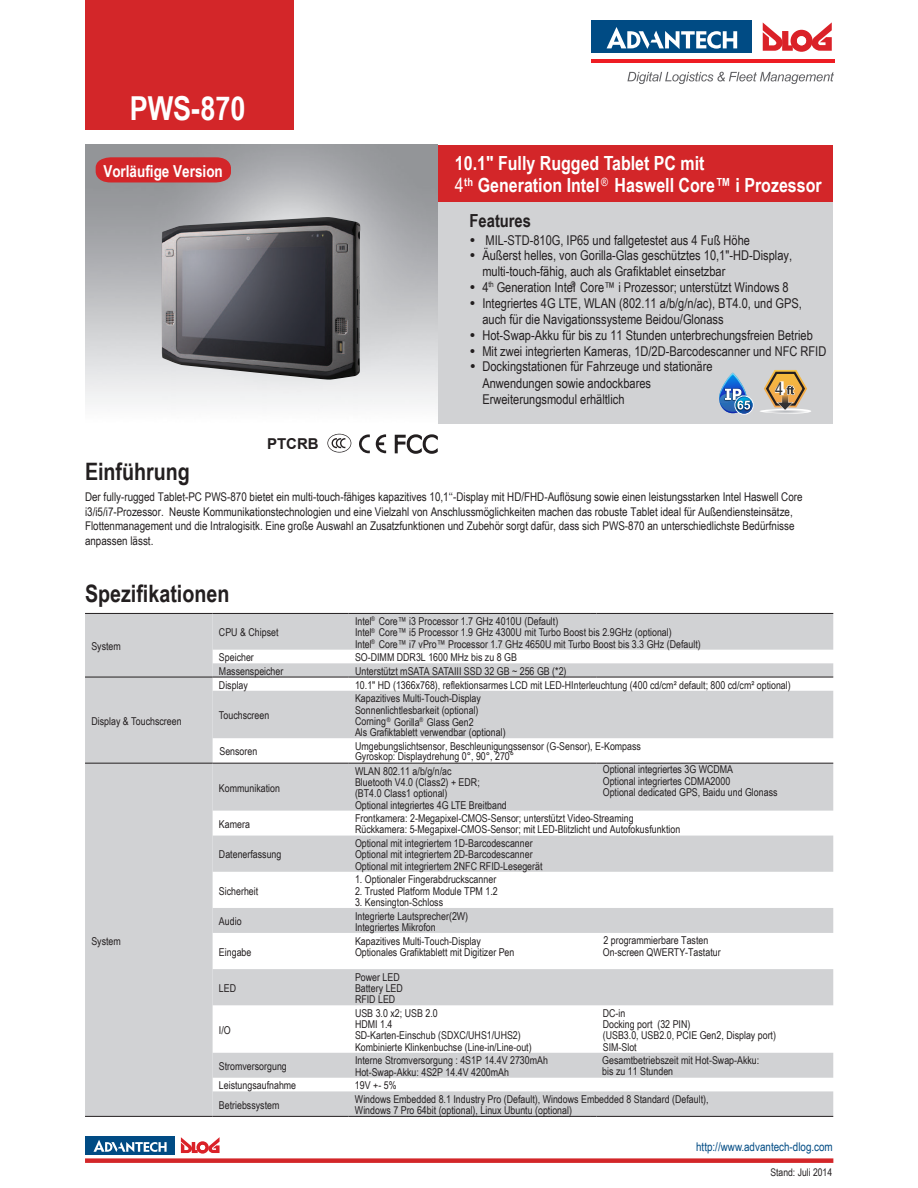
<style>
.page{position:relative;width:918px;height:1188px;background:#fff}
.page>*{position:absolute;margin:0;border:0;box-sizing:border-box;transform-origin:0 0}
.t1{font:700 33px "Arial Narrow";color:#fff}
.t2{font:700 24px "Arial Narrow";color:#231f20}
.t3{font:700 19.5px/22.5px "Arial Narrow";color:#fff}
.t4{font:700 18px "Arial Narrow";color:#231f20}
.t5{font:17.55px "Arial Narrow";color:#333334}
.t6{font:700 16.5px "Arial Narrow";color:#fff}
.t7{font:700 15px "Arial";color:#231f20}
.t8{font:13.5px/15.8px "Arial Narrow";color:#231f20}
.t9{font:12px/14.4px "Arial Narrow";color:#231f20}
.t10{font:12px "Arial Narrow";color:#004b84}
.t11{font:10.8px/11.2px "Arial Narrow";color:#231f20}
.t12{font:10.5px "Arial Narrow";color:#231f20}
.s1{font-weight:400}
</style>
<div class="page">
<div style="left:85px;top:0;width:208px;height:129px;background:#d32629"></div>
<div style="left:85px;top:1158px;width:748px;height:5px;background:#d32629"></div>
<svg style="left:763px;top:22px;width:69px;height:30px"></svg>
<div style="left:591px;top:21px;width:161px;height:32px;background:#004b84"></div>
<svg style="left:607px;top:27px;width:130px;height:22px"></svg>
<hr style="left:592px;top:59px;width:243px;height:3px;background:#ee1d23">
<svg style="left:627px;top:72px;width:207px;height:12px"></svg>
<svg style="left:181px;top:1137px;width:39px;height:17px"></svg>
<div style="left:85px;top:1136px;width:90px;height:18px;background:#004b84"></div>
<svg style="left:93px;top:1140px;width:74px;height:12px"></svg>
<div style="left:438px;top:145px;width:395px;height:65px;background:#d32629"></div>
<div style="left:438px;top:203px;width:395px;height:221px;background:#d1d2d4"></div>
<img style="left:85px;top:145px;width:353px;height:259px">
<svg style="left:96px;top:157px;width:135px;height:25px;background:#d02b2e"></svg>
<div style="left:85px;top:614px;width:128px;height:502px;background:#d1d2d4"></div>
<svg style="left:213px;top:614px;width:620px;height:502px;fill:#d1d2d4"></svg>
<hr style="left:85px;top:613px;width:128px;height:1px;background:#231f20">
<hr style="left:85px;top:677px;width:128px;height:1px;background:#231f20">
<hr style="left:213px;top:613px;width:136px;height:1px;background:#231f20">
<hr style="left:349px;top:613px;width:242px;height:1px;background:#231f20">
<hr style="left:596px;top:613px;width:237px;height:1px;background:#231f20">
<hr style="left:213px;top:677px;width:136px;height:1px;background:#231f20">
<hr style="left:349px;top:677px;width:242px;height:1px;background:#231f20">
<hr style="left:596px;top:677px;width:237px;height:1px;background:#231f20">
<hr style="left:85px;top:763px;width:128px;height:1px;background:#231f20">
<hr style="left:213px;top:763px;width:136px;height:1px;background:#231f20">
<hr style="left:349px;top:763px;width:242px;height:1px;background:#231f20">
<hr style="left:596px;top:763px;width:237px;height:1px;background:#231f20">
<hr style="left:85px;top:1116px;width:128px;height:1px;background:#231f20">
<hr style="left:213px;top:1116px;width:136px;height:1px;background:#231f20">
<hr style="left:349px;top:1116px;width:242px;height:1px;background:#231f20">
<hr style="left:596px;top:1116px;width:237px;height:1px;background:#231f20">
<img style="left:161px;top:217px;width:199px;height:163px">
<svg style="left:359px;top:434px;width:11px;height:19px"></svg>
<svg style="left:376px;top:434px;width:10px;height:20px"></svg>
<svg style="left:394px;top:434px;width:44px;height:20px"></svg>
<div style="left:734px;top:396px;width:20px;height:19px;border:1px solid #fff;border-radius:50%"></div>
<svg style="left:719px;top:373px;width:33px;height:40px"></svg>
<svg style="left:760px;top:370px;width:51px;height:44px"></svg>
<svg style="left:327px;top:434px;width:24px;height:19px"></svg>
<p class="t1" style="left:130px;top:84px;width:117px">PWS-870</p>
<p class="t6" style="left:103px;top:158px;width:121px">Vorläufige Version</p>
<p class="t7" style="left:267px;top:433px;width:53px">PTCRB</p>
<p class="t3" style="left:455px;top:151px;width:368px">10.1" Fully Rugged Tablet PC mit<br><span class="s1">4</span><sup>th</sup> Generation Intel<sup>®</sup> Haswell Core™ i Prozessor</p>
<p class="t4" style="left:470px;top:207px;width:63px">Features</p>
<p class="t8" style="left:470px;top:231px;width:282px">• MIL-STD-810G, IP65 und fallgetestet aus 4 Fuß Höhe</p>
<p class="t8" style="left:482px;top:247px;width:311px;text-indent:-13px">• Äußerst helles, von Gorilla-Glas geschütztes 10,1"-HD-Display, multi-touch-fähig, auch als Grafiktablet einsetzbar</p>
<p class="t8" style="left:470px;top:279px;width:321px">• 4<sup>th</sup> Generation Intel<sup>®</sup> Core™ i Prozessor; unterstützt Windows 8</p>
<p class="t8" style="left:482px;top:295px;width:321px;text-indent:-13px">• Integriertes 4G LTE, WLAN (802.11 a/b/g/n/ac), BT4.0, und GPS, auch für die Navigationssysteme Beidou/Glonass</p>
<p class="t8" style="left:470px;top:327px;width:345px">• Hot-Swap-Akku für bis zu 11 Stunden unterbrechungsfreien Betrieb</p>
<p class="t8" style="left:470px;top:342px;width:358px">• Mit zwei integrierten Kameras, 1D/2D-Barcodescanner und NFC RFID</p>
<p class="t8" style="left:482px;top:358px;width:232px;line-height:16.2px;text-indent:-13px">• Dockingstationen für Fahrzeuge und stationäre<br>Anwendungen sowie andockbares<br>Erweiterungsmodul erhältlich</p>
<p class="t5" style="left:775px;top:376px;width:10px">4</p>
<p class="t2" style="left:85px;top:453px;width:106px">Einführung</p>
<p class="t9" style="left:85px;top:490px;width:719px">Der fully-rugged Tablet-PC PWS-870 bietet ein multi-touch-fähiges kapazitives 10,1‘‘-Display mit HD/FHD-Auflösung sowie einen leistungsstarken Intel Haswell Core i3/i5/i7-Prozessor. Neuste Kommunikationstechnologien und eine Vielzahl von Anschlussmöglichkeiten machen das robuste Tablet ideal für Außendiensteinsätze, Flottenmanagement und die Intralogisitk. Eine große Auswahl an Zusatzfunktionen und Zubehör sorgt dafür, dass sich PWS-870 an unterschiedlichste Bedürfnisse anpassen lässt.</p>
<p class="t2" style="left:85px;top:576px;width:146px">Spezifikationen</p>
<p class="t11" style="left:91px;top:640px;width:31px">System</p>
<p class="t11" style="left:219px;top:626px;width:61px">CPU &amp; Chipset</p>
<p class="t11" style="left:355px;top:615px;width:347px">Intel<sup>®</sup> Core™ i3 Processor 1.7 GHz 4010U (Default)<br>Intel<sup>®</sup> Core™ i5 Processor 1.9 GHz 4300U mit Turbo Boost bis 2.9GHz (optional)<br>Intel<sup>®</sup> Core™ i7 vPro™ Processor 1.7 GHz 4650U mit Turbo Boost bis 3.3 GHz (Default)</p>
<p class="t11" style="left:219px;top:651px;width:36px">Speicher</p>
<p class="t11" style="left:355px;top:651px;width:163px">SO-DIMM DDR3L 1600 MHz bis zu 8 GB</p>
<p class="t11" style="left:219px;top:665px;width:66px">Massenspeicher</p>
<p class="t11" style="left:355px;top:665px;width:213px">Unterstützt mSATA SATAIII SSD 32 GB ~ 256 GB (*2)</p>
<p class="t11" style="left:91px;top:715px;width:92px">Display &amp; Touchscreen</p>
<p class="t11" style="left:91px;top:935px;width:31px">System</p>
<p class="t11" style="left:219px;top:679px;width:31px">Display</p>
<p class="t11" style="left:355px;top:679px;width:437px">10.1" HD (1366x768), reflektionsarmes LCD mit LED-HInterleuchtung (400 cd/cm² default; 800 cd/cm² optional)</p>
<p class="t11" style="left:219px;top:709px;width:52px">Touchscreen</p>
<p class="t11" style="left:355px;top:692px;width:127px">Kapazitives Multi-Touch-Display<br>Sonnenlichtlesbarkeit (optional)<br>Corning<sup>®</sup> Gorilla<sup>®</sup> Glass Gen2</p>
<p class="t11" style="left:355px;top:726px;width:152px">Als Grafiktablett verwendbar (optional)</p>
<p class="t11" style="left:219px;top:746px;width:39px">Sensoren</p>
<p class="t11" style="left:355px;top:740px;width:287px;line-height:10.5px">Umgebungslichtsensor, Beschleunigungssensor (G-Sensor), E-Kompass<br>Gyroskop: Displaydrehung 0°, 90°, 270°</p>
<p class="t11" style="left:219px;top:782px;width:63px">Kommunikation</p>
<p class="t11" style="left:355px;top:765px;width:153px">WLAN 802.11 a/b/g/n/ac<br>Bluetooth V4.0 (Class2) + EDR; (BT4.0 Class1 optional)<br>Optional integriertes 4G LTE Breitband</p>
<p class="t11" style="left:603px;top:764px;width:176px">Optional integriertes 3G WCDMA<br>Optional integriertes CDMA2000<br>Optional dedicated GPS, Baidu und Glonass</p>
<p class="t11" style="left:219px;top:818px;width:33px">Kamera</p>
<p class="t11" style="left:355px;top:812px;width:327px">Frontkamera: 2-Megapixel-CMOS-Sensor; unterstützt Video-Streaming<br>Rückkamera: 5-Megapixel-CMOS-Sensor; mit LED-Blitzlicht und Autofokusfunktion</p>
<p class="t11" style="left:219px;top:849px;width:64px">Datenerfassung</p>
<p class="t11" style="left:355px;top:837px;width:189px">Optional mit integriertem 1D-Barcodescanner<br>Optional mit integriertem 2D-Barcodescanner<br>Optional mit integriertem 2NFC RFID-Lesegerät</p>
<p class="t11" style="left:219px;top:885px;width:41px">Sicherheit</p>
<p class="t11" style="left:355px;top:874px;width:143px">1. Optionaler Fingerabdruckscanner</p>
<p class="t11" style="left:355px;top:885px;width:144px">2. Trusted Platform Module TPM 1.2</p>
<p class="t11" style="left:355px;top:896px;width:90px">3. Kensington-Schloss</p>
<p class="t11" style="left:219px;top:915px;width:24px">Audio</p>
<p class="t11" style="left:355px;top:910px;width:115px">Integrierte Lautsprecher(2W)<br>Integriertes Mikrofon</p>
<p class="t11" style="left:219px;top:946px;width:34px">Eingabe</p>
<p class="t11" style="left:355px;top:935px;width:161px">Kapazitives Multi-Touch-Display<br>Optionales Grafiktablett mit Digitizer Pen</p>
<p class="t11" style="left:603px;top:934px;width:119px;line-height:11.9px">2 programmierbare Tasten<br>On-screen QWERTY-Tastatur</p>
<p class="t11" style="left:219px;top:982px;width:19px">LED</p>
<p class="t11" style="left:355px;top:971px;width:49px">Power LED<br>Battery LED<br>RFID LED</p>
<p class="t11" style="left:219px;top:1024px;width:13px">I/O</p>
<p class="t11" style="left:355px;top:1007px;width:178px">USB 3.0 x2; USB 2.0<br>HDMI 1.4<br>SD-Karten-Einschub (SDXC/UHS1/UHS2)<br>Kombinierte Klinkenbuchse (Line-in/Line-out)</p>
<p class="t11" style="left:603px;top:1007px;width:175px">DC-in<br>Docking port (32 PIN)<br>(USB3.0, USB2.0, PCIE Gen2, Display port)<br>SIM-Slot</p>
<p class="t11" style="left:219px;top:1060px;width:69px">Stromversorgung</p>
<p class="t11" style="left:355px;top:1055px;width:194px">Interne Stromversorgung : 4S1P 14.4V 2730mAh<br>Hot-Swap-Akku: 4S2P 14.4V 4200mAh</p>
<p class="t11" style="left:602px;top:1054px;width:158px">Gesamtbetriebszeit mit Hot-Swap-Akku: bis zu 11 Stunden</p>
<p class="t11" style="left:219px;top:1080px;width:79px">Leistungsaufnahme</p>
<p class="t11" style="left:355px;top:1080px;width:43px">19V +- 5%</p>
<p class="t11" style="left:219px;top:1099px;width:62px">Betriebssystem</p>
<p class="t11" style="left:355px;top:1093px;width:355px">Windows Embedded 8.1 Industry Pro (Default), Windows Embedded 8 Standard (Default),<br>Windows 7 Pro 64bit (optional), Linux Ubuntu (optional)</p>
<p class="t10" style="left:696px;top:1138px;width:138px">http://www.advantech-dlog.com</p>
<p class="t12" style="left:770px;top:1165px;width:63px">Stand: Juli 2014</p>
</div>
